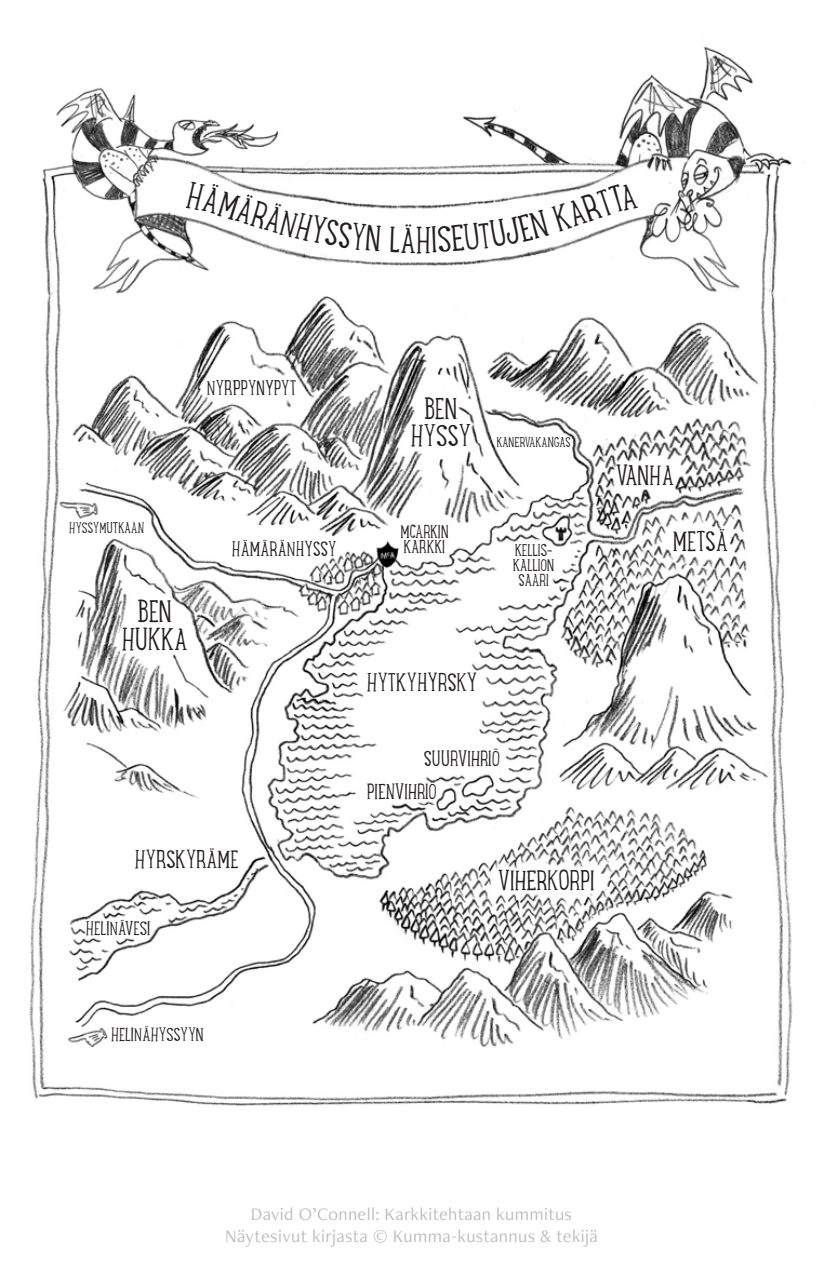
<style>
.page{position:relative;width:823px;height:1263px;background:#fff}
.page>*{position:absolute;margin:0;border:0;box-sizing:border-box;transform-origin:0 0}
.t1{font:300 36px "Lunch Box Slab";color:#231f20}
.t2{font:300 30.6px/27.9px "Lunch Box Slab";color:#231f20;text-align:center}
.t3{font:300 29.7px "Lunch Box Slab";color:#231f20}
.t4{font:300 27.68px "Lunch Box Slab";color:#231f20}
.t5{font:300 27.45px "Lunch Box Slab";color:#231f20}
.t6{font:300 24.75px "Lunch Box Slab";color:#231f20}
.t7{font:300 21.15px/33.1px "Lunch Box Slab";color:#231f20}
.t8{font:300 20.25px "Lunch Box Slab";color:#231f20}
.t9{font:300 19.12px "Lunch Box Slab";color:#231f20}
.t10{font:300 18.45px "Lunch Box Slab";color:#231f20}
.t11{font:18.22px/21.8px "Freight Neo Pro";letter-spacing:.02em;color:#bcbdc0;text-align:center}
.t12{font:300 18px/15.8px "Lunch Box Slab";color:#231f20}
.t13{font:300 16.65px/15.1px "Lunch Box Slab";color:#231f20;text-align:center}
.t14{font:300 14.85px "Lunch Box Slab";color:#231f20}
.t15{font:300 13.95px "Lunch Box Slab";color:#231f20}
.s1{font-size:29.7px}
</style>
<div class="page">
<img style="left:29px;top:46px;width:776px;height:1060px">
<svg style="left:186px;top:181px;width:195px;height:71px"></svg>
<svg style="left:390px;top:227px;width:10px;height:26px"></svg>
<svg style="left:416px;top:183px;width:222px;height:70px"></svg>
<h1 class="t1" style="left:400px;top:216px;width:18px">Ä</h1>
<p class="t8" style="left:207px;top:375px;width:91px">NYRPPYNYPYT</p>
<p class="t14" style="left:69px;top:518px;width:77px">HYSSYMUTKAAN</p>
<h2 class="t2" style="left:122px;top:598px;width:68px">BEN<br>HUKKA</h2>
<p class="t8" style="left:232px;top:535px;width:106px">HÄMÄRÄNHYSSY</p>
<h3 class="t6" style="left:135px;top:843px;width:105px">HYRSKYRÄME</h3>
<p class="t9" style="left:86px;top:915px;width:66px">HELINÄVESI</p>
<h3 class="t3" style="left:424px;top:389px;width:35px">BEN</h3>
<p class="t15" style="left:411px;top:433px;width:162px"><span class="s1">HYSSY</span> KANERVAKANGAS</p>
<p class="t12" style="left:400px;top:524px;width:50px">MCARKIN<br>KARKKI</p>
<p class="t13" style="left:513px;top:543px;width:43px">KELLIS-<br>KALLION<br>SAARI</p>
<h3 class="t4" style="left:616px;top:457px;width:59px">VANHA</h3>
<h3 class="t4" style="left:673px;top:523px;width:57px">METSÄ</h3>
<h3 class="t6" style="left:367px;top:665px;width:112px">HYTKYHYRSKY</h3>
<p class="t7" style="left:367px;top:742px;width:134px;text-indent:57px">SUURVIHRIÖ<br>PIENVIHRIÖ</p>
<h3 class="t5" style="left:498px;top:862px;width:98px">VIHERKORPI</h3>
<p class="t10" style="left:111px;top:1022px;width:94px">HELINÄHYSSYYN</p>
<p class="t11" style="left:225px;top:1202px;width:374px">David O’Connell: Karkkitehtaan kummitus<br>Näytesivut kirjasta © Kumma-kustannus &amp; tekijä</p>
</div>
